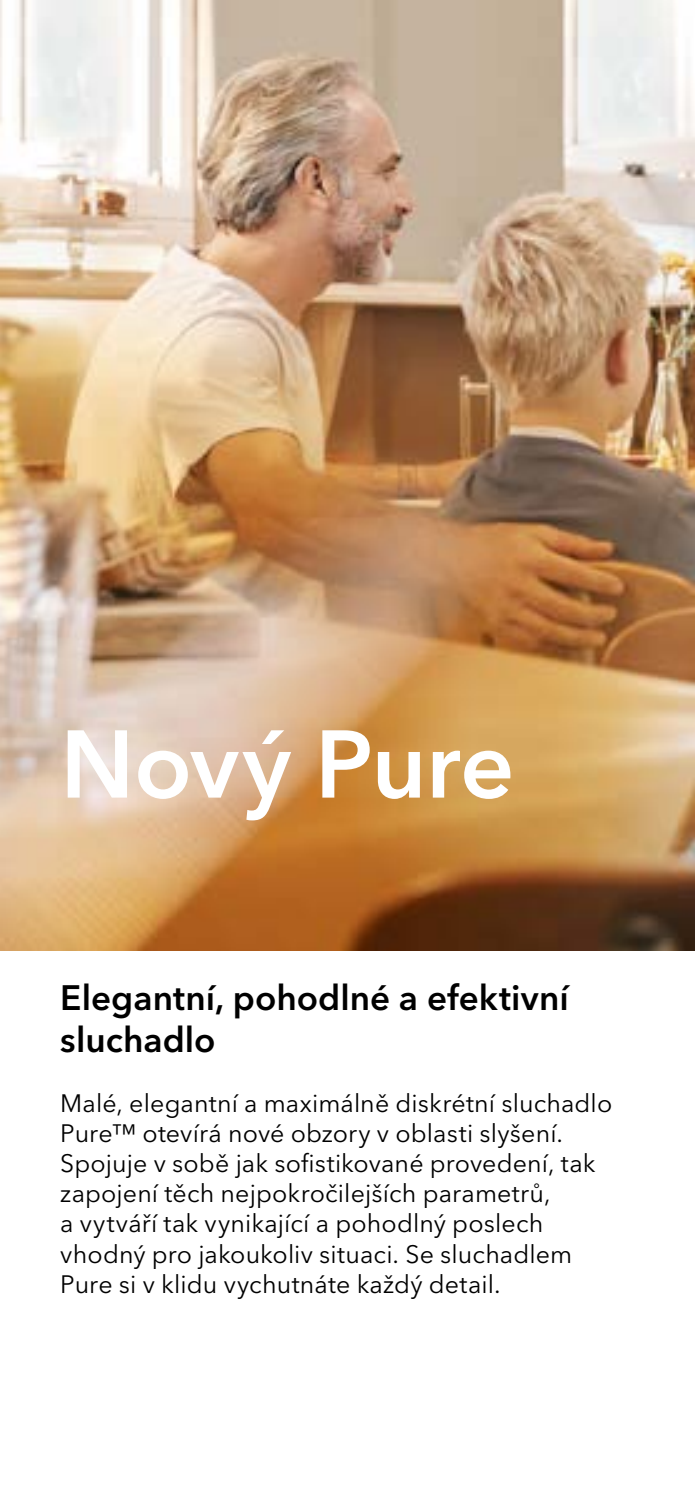
<style>
.page{position:relative;width:695px;height:1489px;background:#fff}
.page>*{position:absolute;margin:0;border:0;box-sizing:border-box;transform-origin:0 0}
.t1{font:600 95px "Avenir Next W1 G";letter-spacing:-.005em;color:#fff}
.t2{font:600 35px/42px "Avenir Next W1 G";color:#000}
.t3{font:25px/30px "Avenir Next W1 G";letter-spacing:.005em;color:#000}
</style>
<div class="page">
<img style="left:0;top:0;width:694px;height:950px">
<h1 class="t1" style="left:60px;top:706px;width:455px">Nový Pure</h1>
<h2 class="t2" style="left:60px;top:976px;width:510px">Elegantní, pohodlné a efektivní sluchadlo</h2>
<p class="t3" style="left:60px;top:1088px;width:553px">Malé, elegantní a maximálně diskrétní sluchadlo Pure™ otevírá nové obzory v oblasti slyšení.<br>Spojuje v sobě jak sofistikované provedení, tak zapojení těch nejpokročilejších parametrů,<br>a vytváří tak vynikající a pohodlný poslech vhodný pro jakoukoliv situaci. Se sluchadlem Pure si v klidu vychutnáte každý detail.</p>
</div>
